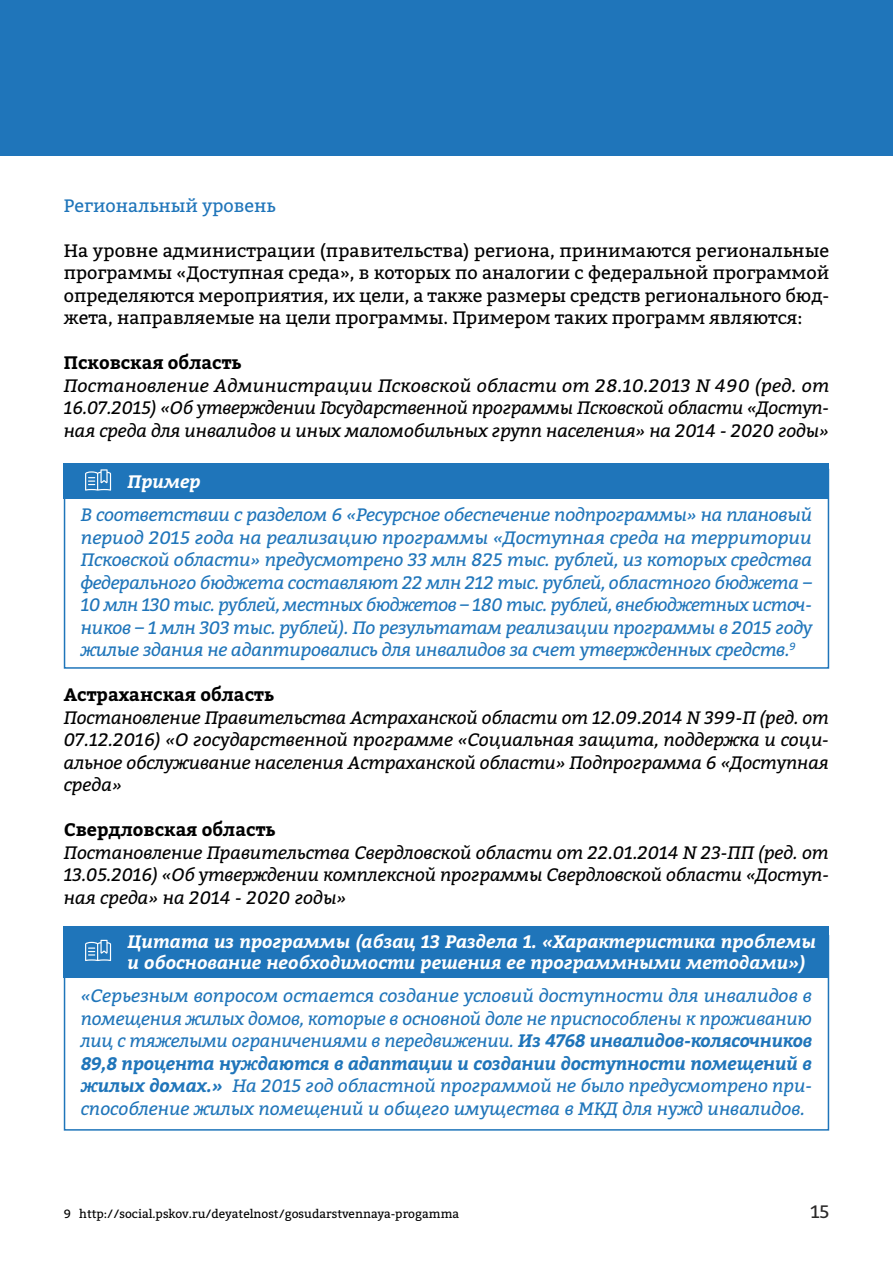
<style>
.page{position:relative;width:893px;height:1263px;background:#fff}
.page>*{position:absolute;margin:0;border:0;box-sizing:border-box;transform-origin:0 0}
.t1{font:italic 18px/22.5px "Bitter";letter-spacing:-.01em;color:#1f75ba;text-align:justify}
.t2{font:italic 18px/22.5px "Bitter";letter-spacing:-.005em;color:#000;text-align:justify}
.t3{font:18px/22.5px "Bitter";color:#000;text-align:justify}
.t4{font:italic 700 18px/21.6px "Bitter";color:#fff}
.t5{font:700 18px "Bitter";color:#000}
.t6{font:18px "Bitter";color:#1f75ba}
.t7{font:18px "Bitter";color:#2b2929}
.t8{font:12px "Bitter";color:#000}
.s1{font-weight:700}
</style>
<div class="page">
<div style="left:0;top:0;width:893px;height:155px;background:#1f75ba"></div>
<div style="left:64px;top:469px;width:765px;height:200px;border:2px solid #1f75ba"></div>
<div style="left:64px;top:463px;width:765px;height:36px;background:#1f75ba"></div>
<svg style="left:85px;top:469px;width:26px;height:22px"></svg>
<div style="left:64px;top:935px;width:765px;height:195px;border:2px solid #1f75ba"></div>
<div style="left:64px;top:926px;width:765px;height:51px;background:#1f75ba"></div>
<svg style="left:85px;top:940px;width:26px;height:21px"></svg>
<p class="t6" style="left:64px;top:192px;width:214px">Региональный уровень</p>
<p class="t3" style="left:64px;top:238px;width:767px">На уровне администрации (правительства) региона, принимаются региональные программы «Доступная среда», в которых по аналогии с федеральной программой определяются мероприятия, их цели, а также размеры средств регионального бюд&shy;жета, направляемые на цели программы. Примером таких программ являются:</p>
<p class="t5" style="left:64px;top:349px;width:179px">Псковская область</p>
<p class="t2" style="left:64px;top:374px;width:767px">Постановление Администрации Псковской области от 28.10.2013 N 490 (ред. от 16.07.2015) «Об утверждении Государственной программы Псковской области «Доступ&shy;ная среда для инвалидов и иных маломобильных групп населения» на 2014 - 2020 годы»</p>
<p class="t4" style="left:128px;top:470px;width:74px">Пример</p>
<p class="t1" style="left:81px;top:503px;width:733px">В соответствии с разделом 6 «Ресурсное обеспечение подпрограммы» на плановый период 2015 года на реализацию программы «Доступная среда на территории Псковской области» предусмотрено 33 млн 825 тыс. рублей, из которых средства федерального бюджета составляют 22 млн 212 тыс. рублей, областного бюджета – 10 млн 130 тыс. рублей, местных бюджетов – 180 тыс. рублей, внебюджетных источ&shy;ников – 1 млн 303 тыс. рублей). По результатам реализации программы в 2015 году жилые здания не адаптировались для инвалидов за счет утвержденных средств.<sup>9</sup></p>
<p class="t5" style="left:64px;top:681px;width:212px">Астраханская область</p>
<p class="t2" style="left:64px;top:706px;width:767px">Постановление Правительства Астраханской области от 12.09.2014 N 399-П (ред. от 07.12.2016) «О государственной программе «Социальная защита, поддержка и соци&shy;альное обслуживание населения Астраханской области» Подпрограмма 6 «Доступная среда»</p>
<p class="t5" style="left:64px;top:816px;width:213px">Свердловская область</p>
<p class="t2" style="left:64px;top:841px;width:767px">Постановление Правительства Свердловской области от 22.01.2014 N 23-ПП (ред. от 13.05.2016) «Об утверждении комплексной программы Свердловской области «Доступ&shy;ная среда» на 2014 - 2020 годы»</p>
<p class="t4" style="left:128px;top:930px;width:690px">Цитата из программы (абзац 13 Раздела 1. «Характеристика проблемы и обоснование необходимости решения ее программными методами»)</p>
<p class="t1" style="left:81px;top:984px;width:733px">«Серьезным вопросом остается создание условий доступности для инвалидов в помещения жилых домов, которые в основной доле не приспособлены к проживанию лиц с тяжелыми ограничениями в передвижении. <span class="s1">Из 4768 инвалидов-колясочников 89,8 процента нуждаются в адаптации и создании доступности помещений в жилых домах.»</span> На 2015 год областной программой не было предусмотрено при&shy;способление жилых помещений и общего имущества в МКД для нужд инвалидов.</p>
<p class="t8" style="left:64px;top:1205px;width:397px">9 http://social.pskov.ru/deyatelnost/gosudarstvennaya-progamma</p>
<p class="t7" style="left:810px;top:1199px;width:20px">15</p>
</div>
